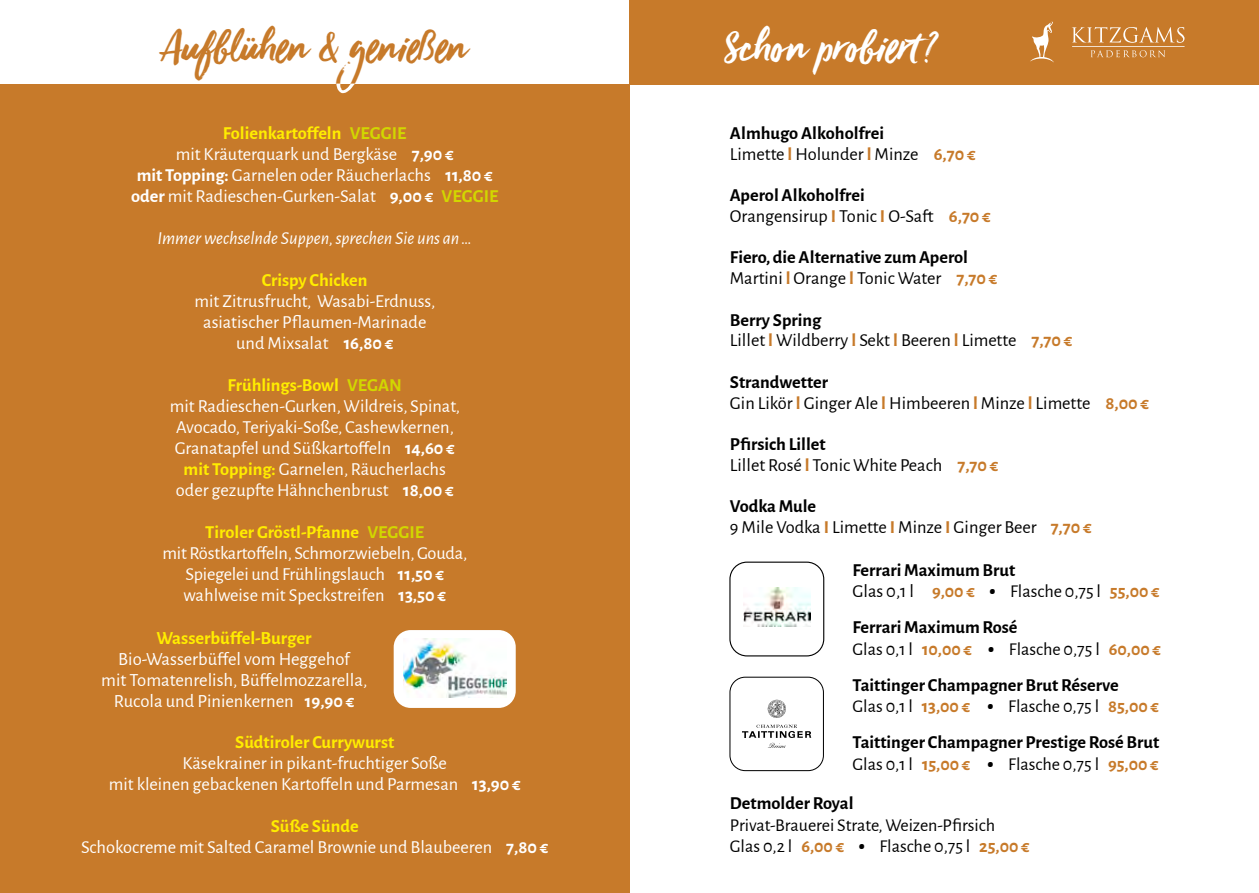
<style>
.page{position:relative;width:1259px;height:893px;background:#fff}
.page>*{position:absolute;margin:0;border:0;box-sizing:border-box;transform-origin:0 0}
.t1{font:48px "Viva Beautiful";color:#c77a2a}
.t2{font:48px "Viva Beautiful";color:#fff}
.t3{font:18.6px/21px "Alegreya Sans";color:#fff;text-align:center}
.t4{font:700 18.6px "Alegreya Sans";letter-spacing:-.005em;color:#ffed00}
.t5{font:18.3px/21px "Alegreya Sans";color:#fff;text-align:center}
.t6{font:18.3px/20.7px "Alegreya Sans";color:#000}
.t7{font:700 18.3px/20.7px "Alegreya Sans";color:#000}
.t8{font:italic 18.3px "Alegreya Sans";color:#fff}
.t9{font:700 18.3px "Alegreya Sans";color:#ffed00}
.t10{font:18px/21.6px "Alegreya Sans";color:#000}
.s1{font-weight:700;color:#ffed00}
.s2{font-weight:700;color:#d2d700}
.s3{font-weight:700}
.s4{font-weight:700;font-size:18.3px}
.s5{font-weight:700;color:#c77a2a}
.s6{font-weight:400}
.s7{color:#c77a2a}
.s8{font-size:18.3px}
.s9{font-weight:900}
</style>
<div class="page">
<div style="left:0;top:84px;width:629px;height:809px;background:#c77a2a"></div>
<svg style="left:336px;top:84px;width:19px;height:9px"></svg>
<div style="left:629px;top:0;width:630px;height:84px;background:#c77a2a"></div>
<svg style="left:1030px;top:21px;width:24px;height:42px"></svg>
<svg style="left:1072px;top:27px;width:112px;height:30px"></svg>
<div style="left:394px;top:630px;width:122px;height:78px;background:#fff;border-radius:17px"></div>
<img style="left:403px;top:639px;width:103px;height:58px">
<svg style="left:742px;top:725px;width:69px;height:23px"></svg>
<svg style="left:768px;top:700px;width:18px;height:18px"></svg>
<div style="left:729px;top:677px;width:95px;height:94px;border:1px solid #000;border-radius:15px"></div>
<img style="left:743px;top:587px;width:67px;height:40px">
<div style="left:729px;top:562px;width:95px;height:94px;border:1px solid #000;border-radius:17px"></div>
<h1 class="t1" style="left:161px;top:15px;width:308px">Aufblühen &amp; genießen</h1>
<h1 class="t2" style="left:725px;top:15px;width:211px">Schon probiert?</h1>
<p class="t5" style="left:131px;top:122px;width:369px"><span class="s1">Folienkartoffeln</span> <span class="s2">VEGGIE<br></span>mit Kräuterquark und Bergkäse <span class="s3">7,90 €<br>mit Topping:</span> Garnelen oder Räucherlachs <span class="s3">11,80 € oder</span> mit Radieschen-Gurken-Salat <span class="s3">9,00 €</span> <span class="s2">VEGGIE</span></p>
<p class="t8" style="left:157px;top:226px;width:316px">Immer wechselnde Suppen, sprechen Sie uns an …</p>
<p class="t9" style="left:262px;top:267px;width:107px">Crispy Chicken</p>
<p class="t5" style="left:195px;top:290px;width:242px">mit Zitrusfrucht, Wasabi-Erdnuss, asiatischer Pflaumen-Marinade und Mixsalat <span class="s3">16,80 €</span></p>
<p class="t5" style="left:170px;top:374px;width:291px"><span class="s1">Frühlings-Bowl</span> <span class="s2">VEGAN<br></span>mit Radieschen-Gurken, Wildreis, Spinat, Avocado, Teriyaki-Soße, Cashewkernen, Granatapfel und Süßkartoffeln <span class="s3">14,60 € </span><span class="s1">mit Topping:</span> Garnelen, Räucherlachs oder gezupfte Hähnchenbrust <span class="s3">18,00 €</span></p>
<p class="t5" style="left:162px;top:521px;width:306px"><span class="s1">Tiroler Gröstl-Pfanne</span> <span class="s2">VEGGIE<br></span>mit Röstkartoffeln, Schmorzwiebeln, Gouda, Spiegelei und Frühlingslauch <span class="s3">11,50 € </span>wahlweise mit Speckstreifen <span class="s3">13,50 €</span></p>
<p class="t4" style="left:157px;top:624px;width:156px">Wasserbüffel-Burger</p>
<p class="t3" style="left:101px;top:647px;width:267px">Bio-Wasserbüffel vom Heggehof<br>mit Tomatenrelish, Büffelmozzarella,<br>Rucola und Pinienkernen <span class="s4">19,90 €</span></p>
<p class="t9" style="left:235px;top:729px;width:160px">Südtiroler Currywurst</p>
<p class="t5" style="left:109px;top:752px;width:413px">Käsekrainer in pikant-fruchtiger Soße<br>mit kleinen gebackenen Kartoffeln und Parmesan <span class="s3">13,90 €</span></p>
<p class="t5" style="left:81px;top:815px;width:468px"><span class="s1">Süße Sünde<br></span>Schokocreme mit Salted Caramel Brownie und Blaubeeren <span class="s3">7,80 €</span></p>
<p class="t6" style="left:730px;top:122px;width:247px"><span class="s3">Almhugo Alkoholfrei<br></span>Limette <span class="s5">l</span> Holunder <span class="s5">l</span> Minze <span class="s5">6,70 €</span></p>
<p class="t6" style="left:730px;top:184px;width:262px"><span class="s3">Aperol Alkoholfrei<br></span>Orangensirup <span class="s5">I</span> Tonic <span class="s5">I</span> O-Saft <span class="s5">6,70 €</span></p>
<p class="t7" style="left:730px;top:246px;width:269px">Fiero, die Alternative zum Aperol<br><span class="s6">Martini</span> <span class="s7">l</span> <span class="s6">Orange</span> <span class="s7">l</span> <span class="s6">Tonic Water</span> <span class="s7">7,70 €</span></p>
<p class="t6" style="left:730px;top:308px;width:344px"><span class="s3">Berry Spring<br></span>Lillet <span class="s5">l</span> Wildberry <span class="s5">l</span> Sekt <span class="s5">l</span> Beeren <span class="s5">l</span> Limette <span class="s5">7,70 €</span></p>
<p class="t6" style="left:730px;top:371px;width:421px"><span class="s3">Strandwetter<br></span>Gin Likör <span class="s5">l</span> Ginger Ale <span class="s5">l</span> Himbeeren <span class="s5">l</span> Minze <span class="s5">l</span> Limette <span class="s5">8,00 €</span></p>
<p class="t6" style="left:730px;top:433px;width:270px"><span class="s3">Pfirsich Lillet<br></span>Lillet Rosé <span class="s5">l</span> Tonic White Peach <span class="s5">7,70 €</span></p>
<p class="t6" style="left:730px;top:495px;width:363px"><span class="s3">Vodka Mule<br></span>9 Mile Vodka <span class="s5">I</span> Limette <span class="s5">I</span> Minze <span class="s5">I</span> Ginger Beer <span class="s5">7,70 €</span></p>
<p class="t7" style="left:852px;top:558px;width:164px">Ferrari Maximum Brut</p>
<p class="t10" style="left:852px;top:580px;width:308px"><span class="s8">Glas 0,1 l</span> <span class="s5">9,00 €</span> <span class="s9">•</span> Flasche 0,75 l <span class="s5">55,00 €</span></p>
<p class="t7" style="left:852px;top:616px;width:166px">Ferrari Maximum Rosé</p>
<p class="t10" style="left:852px;top:637px;width:310px">Glas 0,1 l <span class="s5">10,00 €</span> <span class="s9">•</span> Flasche 0,75 l <span class="s5">60,00 €</span></p>
<p class="t7" style="left:852px;top:673px;width:268px">Taittinger Champagner Brut Réserve</p>
<p class="t10" style="left:852px;top:695px;width:308px">Glas 0,1 l <span class="s5">13,00 €</span> <span class="s9">•</span> Flasche 0,75 l <span class="s5">85,00 €</span></p>
<p class="t7" style="left:852px;top:731px;width:308px">Taittinger Champagner Prestige Rosé Brut</p>
<p class="t10" style="left:852px;top:752px;width:307px">Glas 0,1 l <span class="s5">15,00 €</span> <span class="s9">•</span> Flasche 0,75 l <span class="s5">95,00 €</span></p>
<p class="t7" style="left:730px;top:792px;width:125px">Detmolder Royal</p>
<p class="t10" style="left:730px;top:813px;width:301px">Privat-Brauerei Strate, Weizen-Pfirsich<br>Glas 0,2 l <span class="s5">6,00 €</span> <span class="s9">•</span> Flasche 0,75 l <span class="s5">25,00 €</span></p>
</div>
